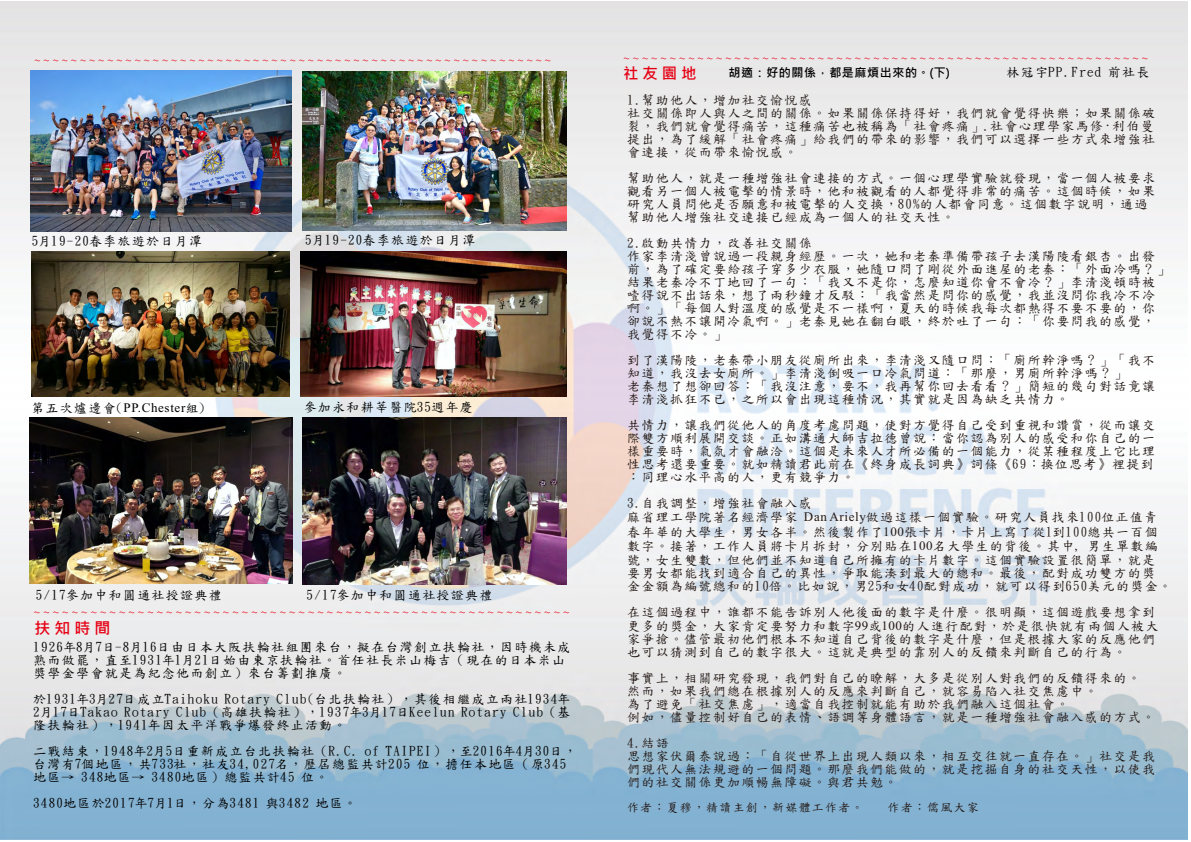
<style>
.page{position:relative;width:1191px;height:842px;background:#fff}
.page>*{position:absolute;margin:0;border:0;box-sizing:border-box;transform-origin:0 0}
.t1{font:700 16px "Microsoft Jheng Hei";color:#e60013}
.t2{font:15.5px "DF Kai Shu SB Estd BF";color:#e60013}
.t3{font:15.4px "DF Kai Shu SB Estd BF";color:#e60013}
.t4{font:700 15.4px "Microsoft Jheng Hei";color:#e60013}
.t5{font:13px/13px "DF Kai Shu SB Estd BF";letter-spacing:.1em;color:#231916}
.t6{font:13px/13px "DF Kai Shu SB Estd BF";letter-spacing:.1em;color:#000}
.t7{font:13px "Times New Roman";letter-spacing:.05em;color:#000}
.t8{font:12px "DF Kai Shu SB Estd BF";letter-spacing:.1em;color:#231916}
.t9{font:700 12px "Microsoft Jheng Hei";letter-spacing:.05em;color:#000}
.s1{font-family:"DF Kai Shu SB Estd BF"}
.s2{font-family:"Times New Roman"}
</style>
<div class="page">
<img style="left:0;top:1px;width:1187px;height:838px">
<img style="left:30px;top:71px;width:262px;height:160px">
<img style="left:303px;top:71px;width:264px;height:160px">
<img style="left:31px;top:251px;width:258px;height:145px">
<img style="left:30px;top:418px;width:263px;height:165px">
<img style="left:300px;top:251px;width:267px;height:146px">
<img style="left:303px;top:418px;width:263px;height:166px">
<p class="t3" style="left:34px;top:53px;width:519px">~~~~~~~~~~~~~~~~~~~~~~~~~~~~~~~~~~~~~~~~~~~~~~~~~~~~~~~~~</p>
<p class="t6" style="left:32px;top:235px;width:172px">5月19-20春季旅遊於日月潭</p>
<p class="t6" style="left:305px;top:234px;width:172px">5月19-20春季旅遊於日月潭</p>
<p class="t7" style="left:31px;top:403px;width:175px"><span class="s1">第五次爐邊會(</span>PP.Chester<span class="s1">組)</span></p>
<p class="t6" style="left:304px;top:400px;width:170px">參加永和耕莘醫院35週年慶</p>
<p class="t6" style="left:36px;top:589px;width:187px">5/17參加中和圓通社授證典禮</p>
<p class="t6" style="left:306px;top:589px;width:187px">5/17參加中和圓通社授證典禮</p>
<p class="t1" style="left:34px;top:620px;width:77px">扶 知 時 間</p>
<p class="t2" style="left:33px;top:604px;width:538px">~~~~~~~~~~~~~~~~~~~~~~~~~~~~~~~~~~~~~~~~~~~~~~~~~~~~~~~~~</p>
<p class="t6" style="left:33px;top:641px;width:538px">1926年8月7日-8月16日由日本大阪扶輪社組團來台，擬在台灣創立扶輪社，因時機未成熟而做罷，直至1931年1月21日始由東京扶輪社。首任社長米山梅吉（現在的日本米山獎學金學會就是為紀念他而創立）來台籌劃推廣。</p>
<p class="t6" style="left:33px;top:693px;width:538px;text-align:justify">於1931年3月27日成立Taihoku Rotary Club(台北扶輪社），其後相繼成立兩社1934年2月17日Takao Rotary Club（高雄扶輪社），1937年3月17日Keelun Rotary Club（基隆扶輪社），1941年因太平洋戰爭爆發終止活動。</p>
<p class="t6" style="left:33px;top:745px;width:545px">二戰結束，1948年2月5日重新成立台北扶輪社（R.C. of TAIPEI），至2016年4月30日，台灣有7個地區，共733社，社友34,027名，歷屆總監共計205 位，擔任本地區（原345地區→ 348地區→ 3480地區）總監共計45 位。</p>
<p class="t6" style="left:33px;top:797px;width:325px">3480地區於2017年7月1日，分為3481 與3482 地區。</p>
<p class="t3" style="left:623px;top:51px;width:527px">~~~~~~~~~~~~~~~~~~~~~~~~~~~~~~~~~~~~~~~~~~~~~~~~~~~~~~~~~</p>
<p class="t4" style="left:623px;top:66px;width:75px">社 友 園 地</p>
<p class="t9" style="left:728px;top:67px;width:223px">胡適：好的關係，都是麻煩出來的。(下)</p>
<p class="t6" style="left:1006px;top:66px;width:144px">林冠宇PP.Fred 前社長</p>
<p class="t5" style="left:627px;top:94px;width:529px">1.幫助他人，增加社交愉悅感<br>社交關係即人與人之間的關係。如果關係保持得好，我們就會覺得快樂；如果關係破裂，我們就會覺得痛苦，這種痛苦也被稱為「社會疼痛」.社會心理學家馬修·利伯曼提出，為了緩解「社會疼痛」給我們的帶來的影響，我們可以選擇一些方式來增強社會連接，從而帶來愉悅感。</p>
<p class="t5" style="left:627px;top:172px;width:529px">幫助他人，就是一種增強社會連接的方式。一個心理學實驗就發現，當一個人被要求觀看另一個人被電擊的情景時，他和被觀看的人都覺得非常的痛苦。這個時候，如果研究人員問他是否願意和被電擊的人交換，80%的人都會同意。這個數字說明，通過幫助他人增強社交連接已經成為一個人的社交天性。</p>
<p class="t5" style="left:627px;top:237px;width:544px">2.啟動共情力，改善社交關係<br>作家李清淺曾說過一段親身經歷。一次，她和老秦準備帶孩子去漢陽陵看銀杏。出發前，為了確定要給孩子穿多少衣服，她隨口問了剛從外面進屋的老秦：「外面冷嗎？」結果老秦冷不丁地回了一句：「我又不是你，怎麼知道你會不會冷？」李清淺頓時被噎得說不出話來，想了兩秒鐘才反駁：「我當然是問你的感覺，我並沒問你我冷不冷啊。」「每個人對溫度的感覺是不一樣啊，夏天的時候我每次都熱得不要不要的，你卻說不熱不讓開冷氣啊。」老秦見她在翻白眼，終於吐了一句：「你要問我的感覺，我覺得不冷。」</p>
<p class="t5" style="left:627px;top:354px;width:529px">到了漢陽陵，老秦帶小朋友從廁所出來，李清淺又隨口問：「廁所幹淨嗎？」「我不知道，我沒去女廁所。」李清淺倒吸一口冷氣問道：「那麼，男廁所幹淨嗎？」<br>老秦想了想卻回答：「我沒注意，要不，我再幫你回去看看？」簡短的幾句對話竟讓李清淺抓狂不已，之所以會出現這種情況，其實就是因為缺乏共情力。</p>
<p class="t5" style="left:627px;top:419px;width:529px;text-align:justify">共情力，讓我們從他人的角度考慮問題，使對方覺得自己受到重視和讚賞，從而讓交際雙方順利展開交談。正如溝通大師吉拉德曾說：當你認為別人的感受和你自己的一樣重要時，氣氛才會融洽。這個是未來人才所必備的一個能力，從某種程度上它比理性思考還要重要。就如精讀君此前在《終身成長詞典》詞條《69：換位思考》裡提到：同理心水平高的人，更有競爭力。</p>
<p class="t5" style="left:627px;top:496px;width:532px;line-height:14.3px">3.自我調整，增強社會融入感<br>麻省理工學院著名經濟學家 <span class="s2">Dan Ariely</span>做過這樣一個實驗。研究人員找來100位正值青春年華的大學生，男女各半。然後製作了<span class="s2">100</span>張卡片，卡片上寫了從1到100總共一百個數字。接著，工作人員將卡片拆封，分別貼在<span class="s2">100</span>名大學生的背後。其中, 男生單數編</p>
<p class="t5" style="left:627px;top:553px;width:546px">號，女生雙數，但他們並不知道自己所擁有的卡片數字。這個實驗設置很簡單，就是<br>要男女都能找到適合自己的異性，爭取能湊到最大的總和。最後，配對成功雙方的獎<br>金金額為編號總和的10倍。比如說，男25和女40配對成功，就可以得到650美元的獎金。</p>
<p class="t5" style="left:627px;top:605px;width:533px;line-height:13.5px">在這個過程中，誰都不能告訴別人他後面的數字是什麼。很明顯，這個遊戲要想拿到更多的獎金，大家肯定要努力和數字<span class="s2">99</span>或<span class="s2">100</span>的人進行配對，於是很快就有兩個人被大家爭搶。儘管最初他們根本不知道自己背後的數字是什麼，但是根據大家的反應他們也可以猜測到自己的數字很大。這就是典型的靠別人的反饋來判斷自己的行為。</p>
<p class="t5" style="left:627px;top:671px;width:529px">事實上，相關研究發現，我們對自己的瞭解，大多是從別人對我們的反饋得來的。然而，如果我們總在根據別人的反應來判斷自己，就容易陷入社交焦慮中。<br>為了避免「社交焦慮」，適當自我控制就能有助於我們融入這個社會。<br>例如，儘量控制好自己的表情、語調等身體語言，就是一種增強社會融入感的方式。</p>
<p class="t5" style="left:627px;top:736px;width:529px">4.結語<br>思想家伏爾泰說過：「自從世界上出現人類以來，相互交往就一直存在。」社交是我們現代人無法規避的一個問題。那麼我們能做的，就是挖掘自身的社交天性，以使我們的社交關係更加順暢無障礙。與君共勉。</p>
<p class="t8" style="left:627px;top:801px;width:238px">作者：夏穆，精讀主創，新媒體工作者。</p>
<p class="t8" style="left:887px;top:801px;width:93px">作者：儒風大家</p>
</div>
